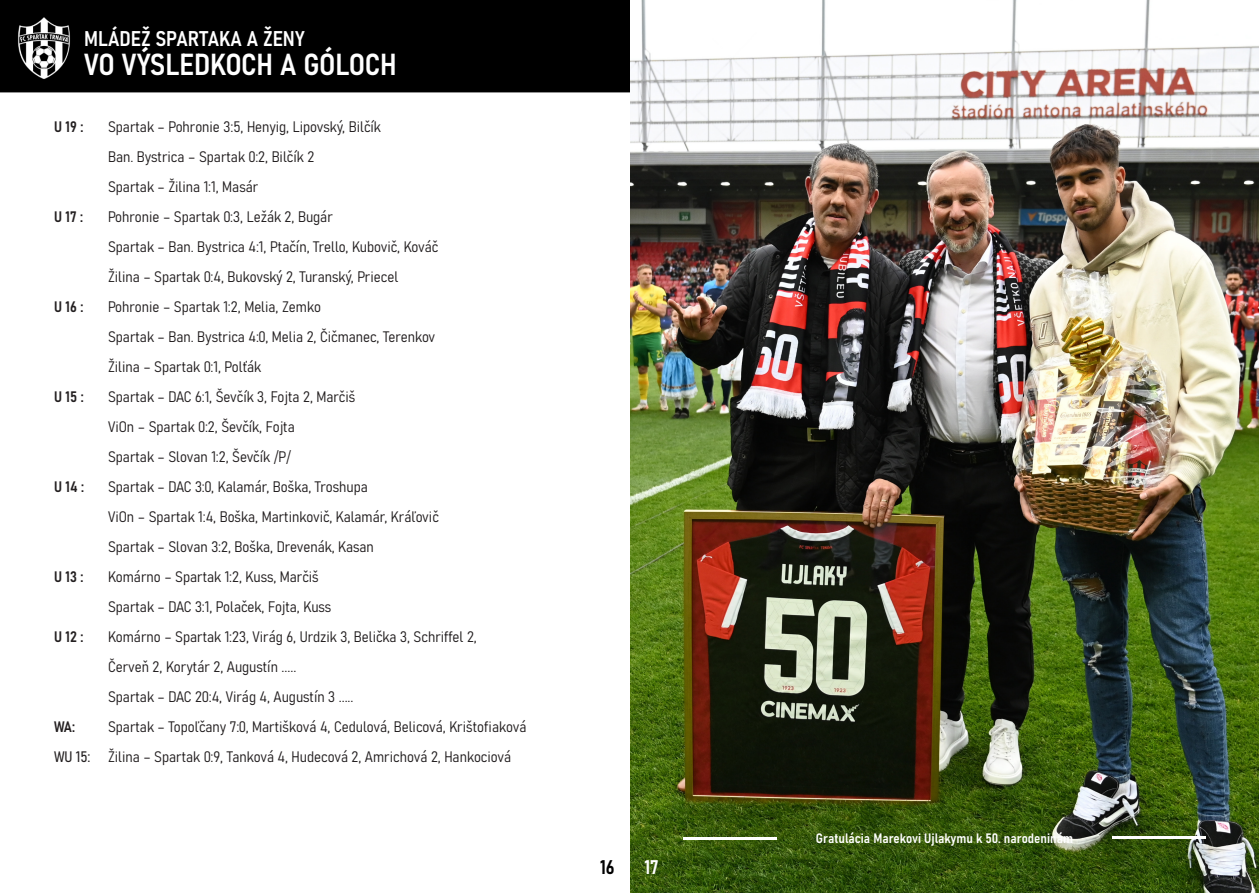
<style>
.page{position:relative;width:1259px;height:893px;background:#fff}
.page>*{position:absolute;margin:0;border:0;box-sizing:border-box;transform-origin:0 0}
.t1{font:30px "Bahnschrift";letter-spacing:-.01em;color:#fff}
.t2{font:21px "Bahnschrift";color:#fff}
.t3{font:19.5px "Bahnschrift";color:#000}
.t4{font:19.5px "Bahnschrift";color:#fff}
.t5{font:15px "Bahnschrift";color:#231f20}
.t6{font:13.5px "Bahnschrift";color:#fff}
</style>
<div class="page">
<img style="left:0;top:0;width:1259px;height:893px">
<hr style="left:1112px;top:836px;width:93px;height:3px;background:#fff">
<hr style="left:683px;top:837px;width:93px;height:3px;background:#fff">
<p class="t2" style="left:84px;top:23px;width:222px">MLÁDEŽ SPARTAKA A ŽENY</p>
<p class="t1" style="left:84px;top:42px;width:314px">VO VÝSLEDKOCH A GÓLOCH</p>
<p class="t5" style="left:54px;top:115px;width:31px">U 19 :</p>
<p class="t5" style="left:108px;top:115px;width:274px">Spartak – Pohronie 3:5, Henyig, Lipovský, Bilčík</p>
<p class="t5" style="left:108px;top:145px;width:208px">Ban. Bystrica – Spartak 0:2, Bilčík 2</p>
<p class="t5" style="left:108px;top:175px;width:152px">Spartak – Žilina 1:1, Masár</p>
<p class="t5" style="left:54px;top:205px;width:31px">U 17 :</p>
<p class="t5" style="left:108px;top:205px;width:226px">Pohronie – Spartak 0:3, Ležák 2, Bugár</p>
<p class="t5" style="left:108px;top:235px;width:332px">Spartak – Ban. Bystrica 4:1, Ptačín, Trello, Kubovič, Kováč</p>
<p class="t5" style="left:108px;top:265px;width:292px">Žilina – Spartak 0:4, Bukovský 2, Turanský, Priecel</p>
<p class="t5" style="left:54px;top:295px;width:31px">U 16 :</p>
<p class="t5" style="left:108px;top:295px;width:214px">Pohronie – Spartak 1:2, Melia, Zemko</p>
<p class="t5" style="left:108px;top:325px;width:329px">Spartak – Ban. Bystrica 4:0, Melia 2, Čičmanec, Terenkov</p>
<p class="t5" style="left:108px;top:355px;width:155px">Žilina – Spartak 0:1, Polťák</p>
<p class="t5" style="left:54px;top:385px;width:31px">U 15 :</p>
<p class="t5" style="left:108px;top:385px;width:249px">Spartak – DAC 6:1, Ševčík 3, Fojta 2, Marčiš</p>
<p class="t5" style="left:108px;top:415px;width:188px">ViOn – Spartak 0:2, Ševčík, Fojta</p>
<p class="t5" style="left:108px;top:445px;width:184px">Spartak – Slovan 1:2, Ševčík /P/</p>
<p class="t5" style="left:54px;top:475px;width:32px">U 14 :</p>
<p class="t5" style="left:108px;top:475px;width:261px">Spartak – DAC 3:0, Kalamár, Boška, Troshupa</p>
<p class="t5" style="left:108px;top:505px;width:332px">ViOn – Spartak 1:4, Boška, Martinkovič, Kalamár, Kráľovič</p>
<p class="t5" style="left:108px;top:535px;width:267px">Spartak – Slovan 3:2, Boška, Drevenák, Kasan</p>
<p class="t5" style="left:54px;top:565px;width:31px">U 13 :</p>
<p class="t5" style="left:108px;top:565px;width:212px">Komárno – Spartak 1:2, Kuss, Marčiš</p>
<p class="t5" style="left:108px;top:595px;width:225px">Spartak – DAC 3:1, Polaček, Fojta, Kuss</p>
<p class="t5" style="left:54px;top:625px;width:31px">U 12 :</p>
<p class="t5" style="left:108px;top:625px;width:370px">Komárno – Spartak 1:23, Virág 6, Urdzik 3, Belička 3, Schriffel 2,</p>
<p class="t5" style="left:108px;top:655px;width:190px">Červeň 2, Korytár 2, Augustín .....</p>
<p class="t5" style="left:108px;top:685px;width:247px">Spartak – DAC 20:4, Virág 4, Augustín 3 .....</p>
<p class="t5" style="left:54px;top:715px;width:23px">WA:</p>
<p class="t5" style="left:108px;top:715px;width:420px">Spartak – Topoľčany 7:0, Martišková 4, Cedulová, Belicová, Krištofiaková</p>
<p class="t5" style="left:54px;top:745px;width:459px">WU 15: Žilina – Spartak 0:9, Tanková 4, Hudecová 2, Amrichová 2, Hankociová</p>
<p class="t3" style="left:600px;top:852px;width:16px">16</p>
<p class="t4" style="left:644px;top:852px;width:16px">17</p>
<p class="t6" style="left:816px;top:828px;width:259px">Gratulácia Marekovi Ujlakymu k 50. narodeninám</p>
</div>
